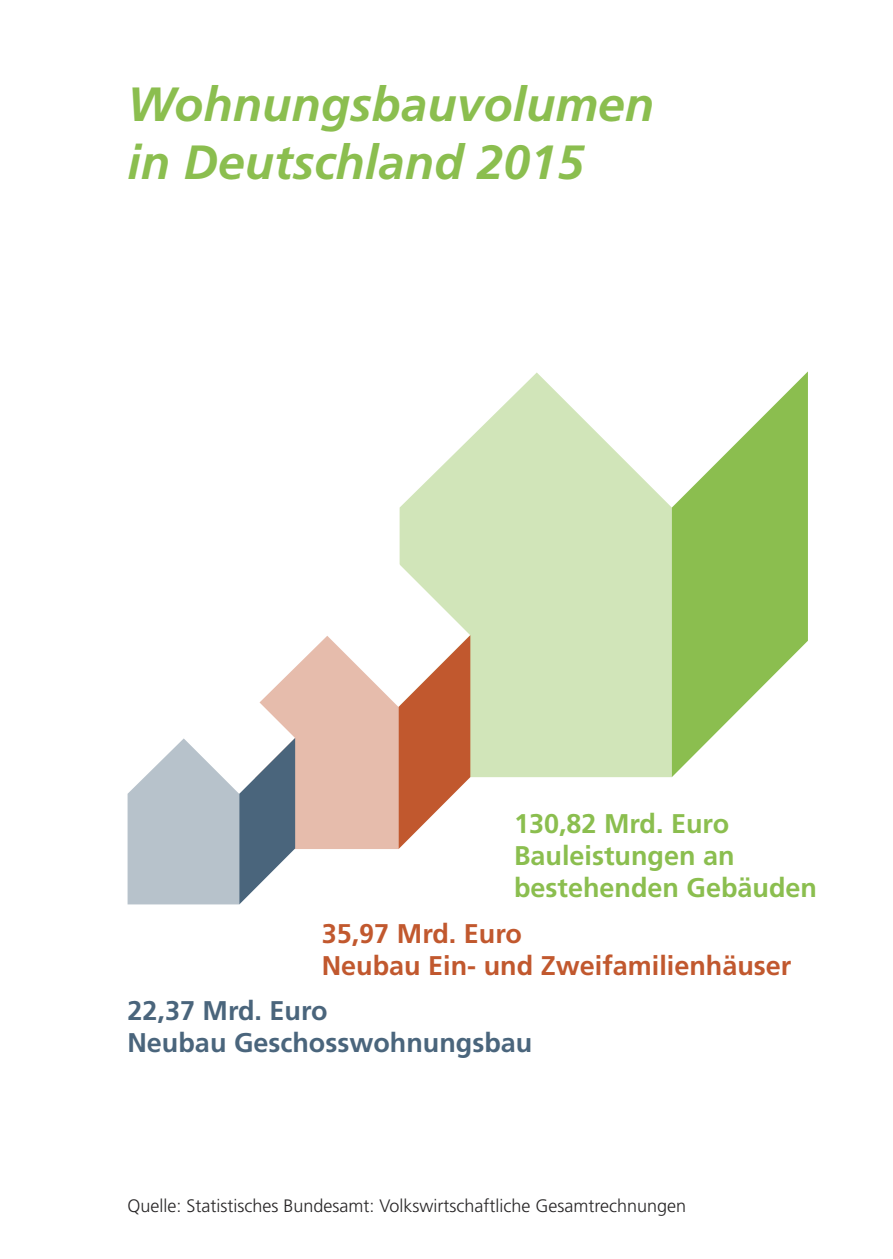
<style>
.page{position:relative;width:893px;height:1259px;background:#fff}
.page>*{position:absolute;margin:0;border:0;box-sizing:border-box;transform-origin:0 0}
.t1{font:italic 700 48px/57.6px "Frutiger";color:#8bbe4f}
.t2{font:700 27px/32.4px "Frutiger";color:#8bbe4f}
.t3{font:700 27px/32.4px "Frutiger";color:#c1582e}
.t4{font:700 27px/32.4px "Frutiger";color:#4a657c}
.t5{font:300 18px "Frutiger";color:#272526}
</style>
<div class="page">
<svg style="left:400px;top:373px;width:272px;height:404px;background:#d6e8c1"></svg>
<svg style="left:536px;top:372px;width:136px;height:135px;fill:#d1e5b9"></svg>
<svg style="left:672px;top:371px;width:136px;height:406px;fill:#8bbe4f"></svg>
<svg style="left:128px;top:563px;width:342px;height:341px"></svg>
<h1 class="t1" style="left:127px;top:79px;width:528px">Wohnungsbauvolumen in Deutschland 2015</h1>
<h2 class="t2" style="left:514px;top:809px;width:305px">130,82 Mrd. Euro<br>Bauleistungen an bestehenden Gebäuden</h2>
<h2 class="t3" style="left:322px;top:919px;width:471px">35,97 Mrd. Euro<br>Neubau Ein- und Zweifamilienhäuser</h2>
<h2 class="t4" style="left:127px;top:996px;width:406px">22,37 Mrd. Euro<br>Neubau Geschosswohnungsbau</h2>
<p class="t5" style="left:127px;top:1198px;width:560px">Quelle: Statistisches Bundesamt: Volkswirtschaftliche Gesamtrechnungen</p>
</div>
